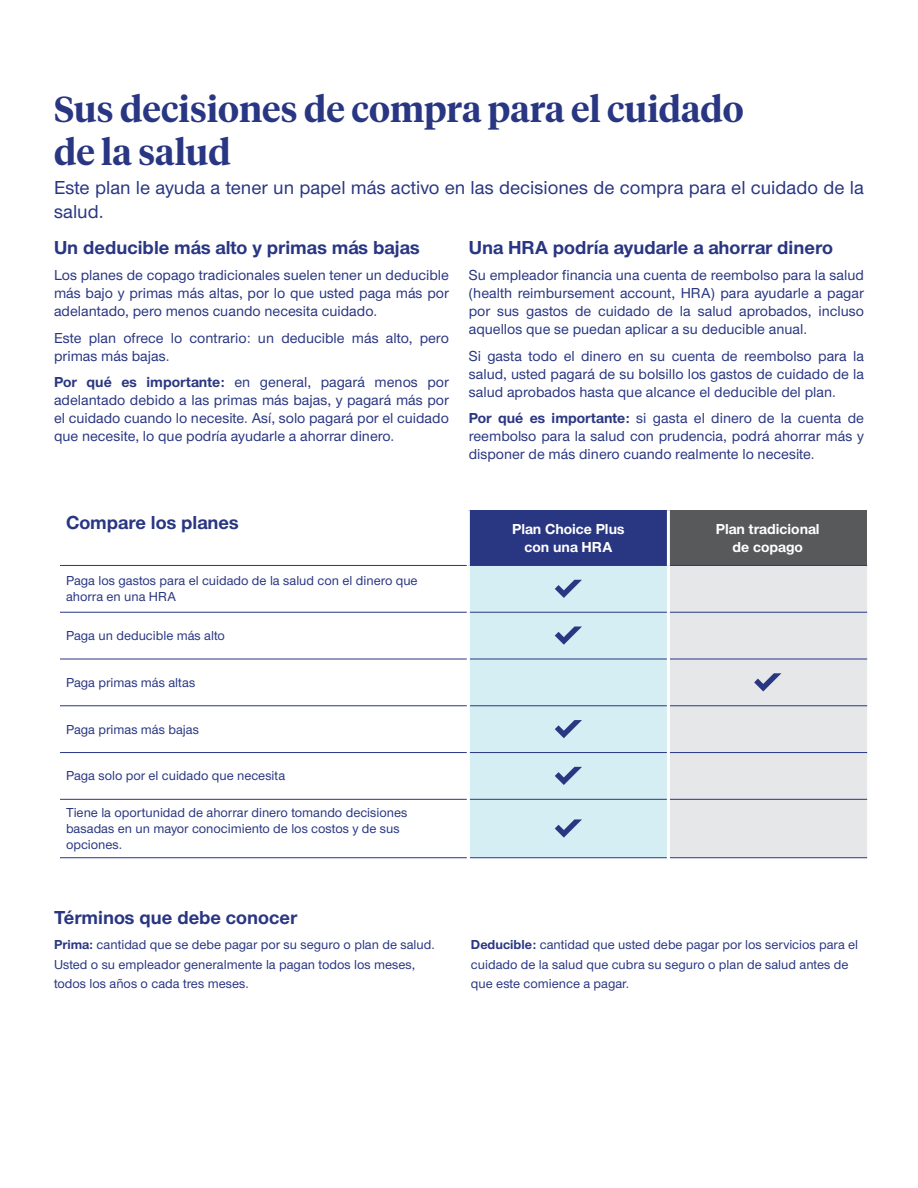
<style>
.page{position:relative;width:918px;height:1188px;background:#fff}
.page>*{position:absolute;margin:0;border:0;box-sizing:border-box;transform-origin:0 0}
.t1{font:600 36px/43.2px "UHC Serif Headline";color:#293682}
.t2{font:700 19.5px "UHC Sans";color:#293682}
.t3{font:500 19.5px/23.4px "UHC Sans";color:#293682}
.t4{font:500 15px/18px "UHC Sans";color:#293682;text-align:justify}
.t5{font:700 15px/18px "UHC Sans";color:#fff;text-align:center}
.t6{font:500 13.5px/19.5px "UHC Sans";color:#293682}
.s1{font-weight:700}
</style>
<div class="page">
<div style="left:468px;top:510px;width:200px;height:55px;background:#293682"></div>
<div style="left:668px;top:510px;width:199px;height:55px;background:#58595b"></div>
<div style="left:470px;top:566px;width:197px;height:291px;background:#d5eef4"></div>
<div style="left:670px;top:566px;width:197px;height:291px;background:#e6e7e8"></div>
<hr style="left:60px;top:565px;width:407px;height:1px;background:#293682">
<hr style="left:470px;top:565px;width:197px;height:1px;background:#293682">
<hr style="left:670px;top:565px;width:197px;height:1px;background:#293682">
<hr style="left:60px;top:612px;width:407px;height:1px;background:#293682">
<hr style="left:470px;top:612px;width:197px;height:1px;background:#293682">
<hr style="left:670px;top:612px;width:197px;height:1px;background:#293682">
<hr style="left:60px;top:659px;width:407px;height:1px;background:#293682">
<hr style="left:470px;top:659px;width:197px;height:1px;background:#293682">
<hr style="left:670px;top:659px;width:197px;height:1px;background:#293682">
<hr style="left:60px;top:706px;width:407px;height:1px;background:#293682">
<hr style="left:470px;top:706px;width:197px;height:1px;background:#293682">
<hr style="left:670px;top:706px;width:197px;height:1px;background:#293682">
<hr style="left:60px;top:752px;width:407px;height:1px;background:#293682">
<hr style="left:470px;top:752px;width:197px;height:1px;background:#293682">
<hr style="left:670px;top:752px;width:197px;height:1px;background:#293682">
<hr style="left:60px;top:799px;width:407px;height:1px;background:#293682">
<hr style="left:470px;top:799px;width:197px;height:1px;background:#293682">
<hr style="left:670px;top:799px;width:197px;height:1px;background:#293682">
<hr style="left:60px;top:857px;width:407px;height:1px;background:#293682">
<hr style="left:470px;top:857px;width:197px;height:1px;background:#293682">
<hr style="left:670px;top:857px;width:197px;height:1px;background:#293682">
<hr style="left:467px;top:510px;width:3px;height:55px;background:#fff">
<hr style="left:667px;top:510px;width:3px;height:55px;background:#fff">
<svg style="left:555px;top:580px;width:27px;height:18px"></svg>
<svg style="left:555px;top:627px;width:27px;height:18px"></svg>
<svg style="left:754px;top:673px;width:27px;height:18px"></svg>
<svg style="left:555px;top:720px;width:27px;height:18px"></svg>
<svg style="left:555px;top:767px;width:27px;height:18px"></svg>
<svg style="left:555px;top:819px;width:27px;height:19px"></svg>
<h2 class="t1" style="left:54px;top:86px;width:691px">Sus decisiones de compra para el cuidado de la salud</h2>
<p class="t3" style="left:54px;top:175px;width:811px">Este plan le ayuda a tener un papel más activo en las decisiones de compra para el cuidado de la salud.</p>
<h3 class="t2" style="left:54px;top:234px;width:367px">Un deducible más alto y primas más bajas</h3>
<p class="t4" style="left:54px;top:265px;width:396px">Los planes de copago tradicionales suelen tener un deducible más bajo y primas más altas, por lo que usted paga más por adelantado, pero menos cuando necesita cuidado.</p>
<p class="t4" style="left:54px;top:328px;width:396px">Este plan ofrece lo contrario: un deducible más alto, pero primas más bajas.</p>
<p class="t4" style="left:54px;top:372px;width:396px"><span class="s1">Por qué es importante:</span> en general, pagará menos por adelantado debido a las primas más bajas, y pagará más por el cuidado cuando lo necesite. Así, solo pagará por el cuidado que necesite, lo que podría ayudarle a ahorrar dinero.</p>
<h3 class="t2" style="left:469px;top:234px;width:366px">Una HRA podría ayudarle a ahorrar dinero</h3>
<p class="t4" style="left:469px;top:265px;width:397px">Su empleador financia una cuenta de reembolso para la salud (health reimbursement account, HRA) para ayudarle a pagar por sus gastos de cuidado de la salud aprobados, incluso aquellos que se puedan aplicar a su deducible anual.</p>
<p class="t4" style="left:469px;top:346px;width:397px">Si gasta todo el dinero en su cuenta de reembolso para la salud, usted pagará de su bolsillo los gastos de cuidado de la salud aprobados hasta que alcance el deducible del plan.</p>
<p class="t4" style="left:469px;top:408px;width:397px"><span class="s1">Por qué es importante:</span> si gasta el dinero de la cuenta de reembolso para la salud con prudencia, podrá ahorrar más y disponer de más dinero cuando realmente lo necesite.</p>
<h3 class="t2" style="left:66px;top:510px;width:174px">Compare los planes</h3>
<p class="t5" style="left:512px;top:519px;width:114px">Plan Choice Plus con una HRA</p>
<p class="t5" style="left:716px;top:519px;width:105px">Plan tradicional de copago</p>
<p class="t6" style="left:66px;top:572px;width:353px;line-height:16.2px">Paga los gastos para el cuidado de la salud con el dinero que ahorra en una HRA</p>
<p class="t6" style="left:66px;top:625px;width:160px">Paga un deducible más alto</p>
<p class="t6" style="left:66px;top:672px;width:131px">Paga primas más altas</p>
<p class="t6" style="left:66px;top:719px;width:135px">Paga primas más bajas</p>
<p class="t6" style="left:66px;top:766px;width:221px">Paga solo por el cuidado que necesita</p>
<p class="t6" style="left:66px;top:804px;width:343px;line-height:16.2px">Tiene la oportunidad de ahorrar dinero tomando decisiones basadas en un mayor conocimiento de los costos y de sus opciones.</p>
<h3 class="t2" style="left:54px;top:904px;width:245px">Términos que debe conocer</h3>
<p class="t6" style="left:54px;top:935px;width:382px"><span class="s1">Prima:</span> cantidad que se debe pagar por su seguro o plan de salud.<br>Usted o su empleador generalmente la pagan todos los meses, todos los años o cada tres meses.</p>
<p class="t6" style="left:471px;top:935px;width:389px"><span class="s1">Deducible:</span> cantidad que usted debe pagar por los servicios para el cuidado de la salud que cubra su seguro o plan de salud antes de que este comience a pagar.</p>
</div>
